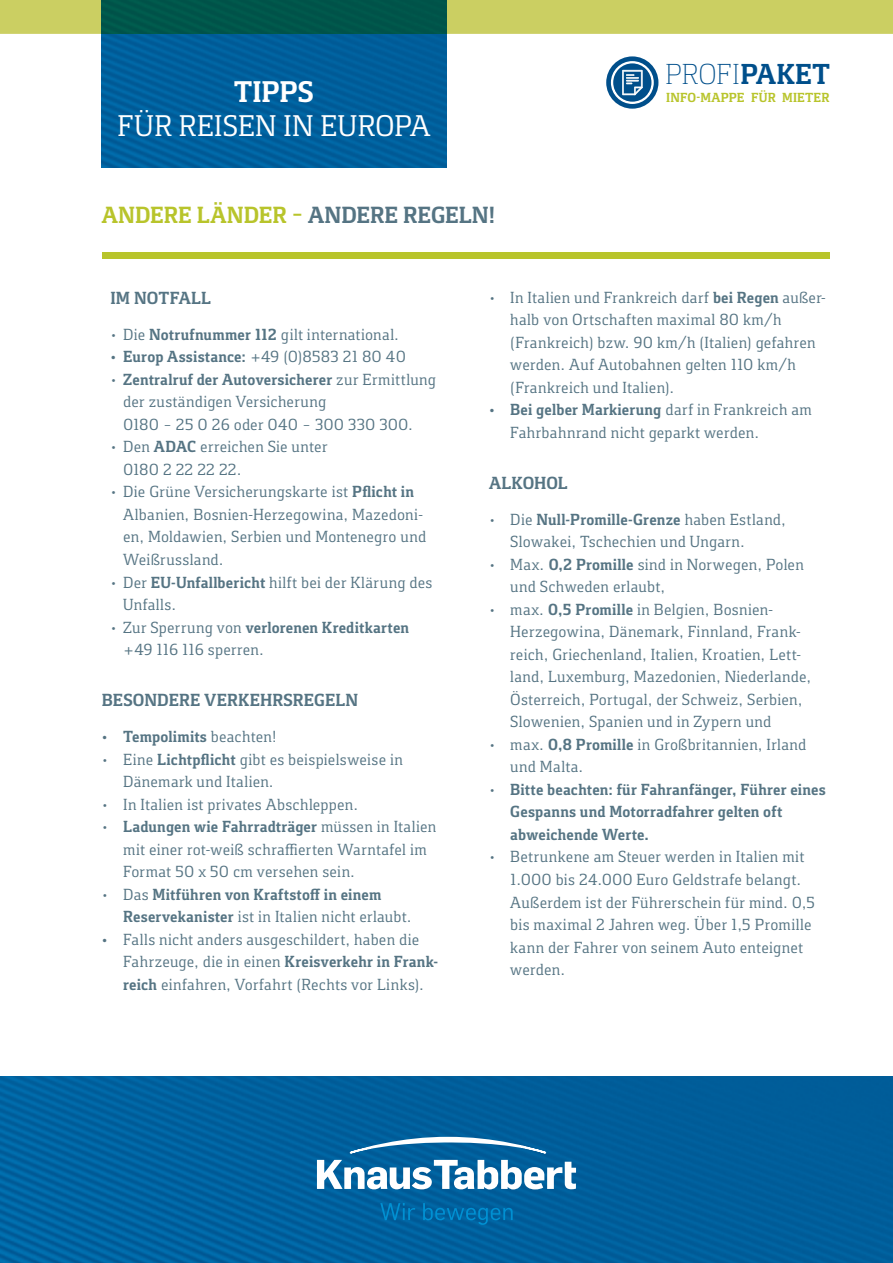
<style>
.page{position:relative;width:893px;height:1263px;background:#fff}
.page>*{position:absolute;margin:0;border:0;box-sizing:border-box;transform-origin:0 0}
.t1{font:30.6px "Foral Pro";letter-spacing:.01em;color:#fff}
.t2{font:700 30.6px "Foral Pro";letter-spacing:-.005em;color:#fff}
.t3{font:300 29.55px "Foral Pro";letter-spacing:-.005em;color:#004f8b}
.t4{font:700 24px "Foral Pro";letter-spacing:-.005em;color:#b8c42b}
.t5{font:700 18px "Foral Pro";letter-spacing:.005em;color:#557483}
.t6{font:16.5px/22.5px "Foral Pro";letter-spacing:.015em;color:#557483}
.t7{font:700 16.5px/22.5px "Foral Pro";letter-spacing:.01em;color:#557483}
.t8{font:700 13.5px "Foral Pro";letter-spacing:.01em;color:#b8c42b}
.s1{color:#557483}
.s2{font-weight:700}
.s3{font-weight:400}
</style>
<div class="page">
<div style="left:102px;top:253px;width:727px;height:6px;background:#b8c42b"></div>
<img style="left:0;top:1076px;width:893px;height:187px">
<svg style="left:317px;top:1136px;width:259px;height:53px"></svg>
<svg style="left:380px;top:1203px;width:35px;height:17px"></svg>
<svg style="left:423px;top:1203px;width:89px;height:21px;background:#006aa8"></svg>
<img style="left:101px;top:34px;width:345px;height:134px">
<svg style="left:606px;top:56px;width:52px;height:53px"></svg>
<svg style="left:611px;top:61px;width:43px;height:43px"></svg>
<svg style="left:0;top:0;width:893px;height:34px;background:#7ca059"></svg>
<h1 class="t2" style="left:234px;top:74px;width:81px">TIPPS</h1>
<h1 class="t1" style="left:117px;top:108px;width:314px">FÜR REISEN IN EUROPA</h1>
<h3 class="t4" style="left:102px;top:201px;width:395px">ANDERE LÄNDER – <span class="s1">ANDERE REGELN!</span></h3>
<h2 class="t3" style="left:665px;top:57px;width:166px">PROFI<span class="s2">PAKET</span></h2>
<p class="t8" style="left:666px;top:89px;width:165px">INFO-MAPPE FÜR MIETER</p>
<p class="t5" style="left:110px;top:287px;width:102px">IM NOTFALL</p>
<p class="t6" style="left:110px;top:323px;width:290px">• Die <span class="s2">Notrufnummer 112</span> gilt international.</p>
<p class="t7" style="left:110px;top:346px;width:297px">• Europ Assistance: <span class="s3">+49 (0)8583 21 80 40</span></p>
<p class="t6" style="left:123px;top:368px;width:314px;text-indent:-13px">• <span class="s2">Zentralruf der Autoversicherer</span> zur Ermittlung der zuständigen Versicherung<br>0180 – 25 0 26 oder 040 – 300 330 300.</p>
<p class="t6" style="left:123px;top:435px;width:206px;text-indent:-13px">• Den <span class="s2">ADAC</span> erreichen Sie unter<br>0180 2 22 22 22.</p>
<p class="t6" style="left:123px;top:480px;width:305px;text-indent:-13px">• Die Grüne Versicherungskarte ist <span class="s2">Pflicht in </span>Albanien, Bosnien-Herzegowina, Mazedoni&shy;en, Moldawien, Serbien und Montenegro und Weißrussland.</p>
<p class="t6" style="left:123px;top:571px;width:311px;text-indent:-13px">• Der <span class="s2">EU-Unfallbericht</span> hilft bei der Klärung des<br>Unfalls.</p>
<p class="t6" style="left:123px;top:616px;width:287px;text-indent:-13px">• Zur Sperrung von <span class="s2">verlorenen Kreditkarten </span>+49 116 116 sperren.</p>
<p class="t5" style="left:102px;top:689px;width:258px">BESONDERE VERKEHRSREGELN</p>
<p class="t7" style="left:102px;top:725px;width:177px">• Tempolimits <span class="s3">beachten!</span></p>
<p class="t6" style="left:123px;top:747px;width:281px;text-indent:-21px">• Eine <span class="s2">Lichtpflicht</span> gibt es beispielsweise in<br>Dänemark und Italien.</p>
<p class="t6" style="left:102px;top:792px;width:258px">• In Italien ist privates Abschleppen.</p>
<p class="t6" style="left:123px;top:815px;width:314px;text-indent:-21px">• <span class="s2">Ladungen wie Fahrradträger</span> müssen in Italien mit einer rot-weiß schraffierten Warntafel im<br>Format 50 x 50 cm versehen sein.</p>
<p class="t7" style="left:123px;top:883px;width:290px;text-indent:-21px"><span class="s3">• Das</span> Mitführen von Kraftstoff in einem<br>Reservekanister <span class="s3">ist in Italien nicht erlaubt.</span></p>
<p class="t6" style="left:123px;top:928px;width:316px;text-indent:-21px"><span class="s2">•</span> Falls nicht anders ausgeschildert, haben die<br>Fahrzeuge, die in einen <span class="s2">Kreisverkehr in Frank&shy;reich</span> einfahren, Vorfahrt (Rechts vor Links).</p>
<p class="t6" style="left:510px;top:286px;width:317px;text-indent:-21px">• In Italien und Frankreich darf <span class="s2">bei Regen</span> außer&shy;halb von Ortschaften maximal 80 km/h (Frankreich) bzw. 90 km/h (Italien) gefahren werden. Auf Autobahnen gelten 110 km/h (Frankreich und Italien).</p>
<p class="t6" style="left:510px;top:398px;width:303px;text-indent:-21px"><span class="s2">• Bei gelber Markierung</span> darf in Frankreich am<br>Fahrbahnrand nicht geparkt werden.</p>
<p class="t5" style="left:489px;top:472px;width:80px">ALKOHOL</p>
<p class="t6" style="left:510px;top:508px;width:277px;text-indent:-21px">• Die <span class="s2">Null-Promille-Grenze</span> haben Estland,<br>Slowakei, Tschechien und Ungarn.</p>
<p class="t6" style="left:510px;top:553px;width:295px;text-indent:-21px">• Max. <span class="s2">0,2 Promille</span> sind in Norwegen, Polen und Schweden erlaubt,</p>
<p class="t6" style="left:510px;top:598px;width:302px;text-indent:-21px">• max. <span class="s2">0,5 Promille</span> in Belgien, Bosnien-Herzegowina, Dänemark, Finnland, Frank&shy;reich, Griechenland, Italien, Kroatien, Lett&shy;land, Luxemburg, Mazedonien, Niederlande, Österreich, Portugal, der Schweiz, Serbien, Slowenien, Spanien und in Zypern und</p>
<p class="t6" style="left:510px;top:733px;width:297px;text-indent:-21px">• max. <span class="s2">0,8 Promille</span> in Großbritannien, Irland und Malta.</p>
<p class="t7" style="left:510px;top:778px;width:317px;text-indent:-21px"><span class="s3">•</span> Bitte beachten: für Fahranfänger, Führer eines<br>Gespanns und Motorradfahrer gelten oft abweichende Werte.</p>
<p class="t6" style="left:510px;top:845px;width:306px;text-indent:-21px">• Betrunkene am Steuer werden in Italien mit 1.000 bis 24.000 Euro Geldstrafe belangt.<br>Außerdem ist der Führerschein für mind. 0,5 bis maximal 2 Jahren weg. Über 1,5 Promille kann der Fahrer von seinem Auto enteignet werden.</p>
</div>
